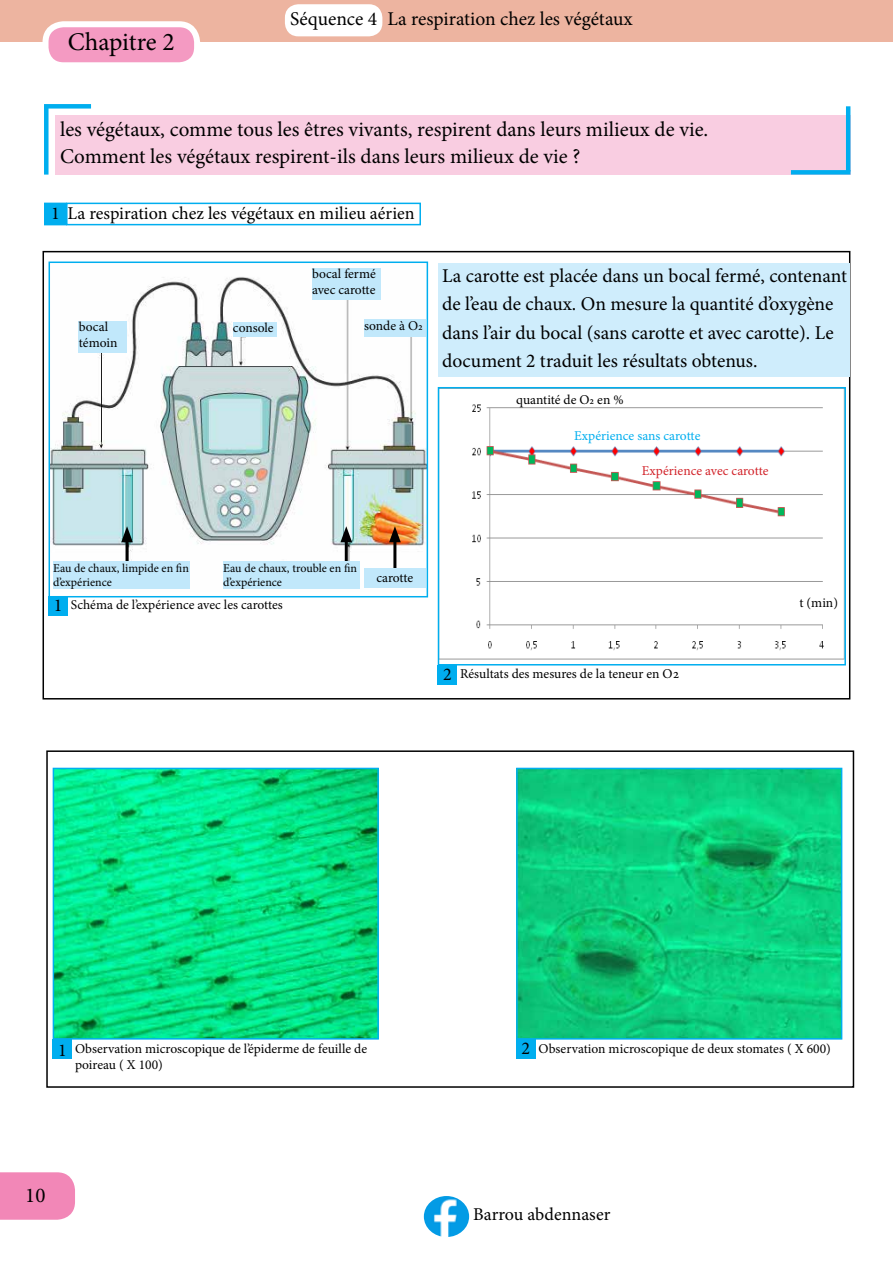
<style>
.page{position:relative;width:893px;height:1263px;background:#fff}
.page>*{position:absolute;margin:0;border:0;box-sizing:border-box;transform-origin:0 0}
.t1{font:25.5px "Minion Pro";letter-spacing:-.01em;color:#000}
.t2{font:21px/27px "Minion Pro";color:#000}
.t3{font:19.5px/28.5px "Minion Pro";color:#000}
.t4{font:18px "Minion Pro";color:#000}
.t5{font:13.5px/16.2px "Minion Pro";color:#000}
.t6{font:13.5px "Minion Pro";color:#00aeef}
.t7{font:13.5px "Minion Pro";color:#d2232a}
.t8{font:12px/14.4px "Minion Pro";color:#000}
.s1{font-size:18px}
</style>
<div class="page">
<div style="left:1px;top:1px;width:892px;height:41px;background:#edb4a0"></div>
<div style="left:46px;top:24px;width:151px;height:41px;background:#f49ac2;border-radius:18px"></div>
<div style="left:43px;top:21px;width:157px;height:47px;border:6px solid #fff;border-radius:18px"></div>
<svg style="left:0;top:1172px;width:75px;height:48px;background:#f28cba"></svg>
<img style="left:424px;top:1196px;width:45px;height:41px">
<div style="left:286px;top:6px;width:95px;height:29px;background:#fff;border-radius:12px"></div>
<div style="left:285px;top:4px;width:97px;height:32px;border:3px solid #fff;border-radius:12px"></div>
<div style="left:44px;top:106px;width:5px;height:69px;background:#00aeef"></div>
<div style="left:44px;top:104px;width:47px;height:5px;background:#00aeef"></div>
<div style="left:45px;top:203px;width:21px;height:22px;background:#00aeef"></div>
<div style="left:44px;top:203px;width:23px;height:22px;border:2px solid #00aeef"></div>
<div style="left:66px;top:203px;width:355px;height:22px;border:2px solid #00aeef"></div>
<img style="left:52px;top:268px;width:373px;height:321px">
<div style="left:49px;top:261px;width:379px;height:336px;border:2px solid #00aeef"></div>
<div style="left:438px;top:263px;width:412px;height:113px;background:#cfedfc"></div>
<img style="left:441px;top:404px;width:402px;height:256px">
<div style="left:438px;top:387px;width:408px;height:278px;border:2px solid #00aeef"></div>
<div style="left:438px;top:665px;width:19px;height:20px;background:#00aeef"></div>
<div style="left:49px;top:596px;width:19px;height:20px;background:#00aeef"></div>
<hr style="left:393px;top:537px;width:3px;height:32px;background:#000">
<svg style="left:389px;top:526px;width:12px;height:16px"></svg>
<hr style="left:345px;top:537px;width:3px;height:32px;background:#000">
<svg style="left:340px;top:526px;width:12px;height:16px"></svg>
<hr style="left:126px;top:537px;width:3px;height:32px;background:#000">
<svg style="left:121px;top:526px;width:12px;height:16px"></svg>
<div style="left:364px;top:569px;width:62px;height:19px;background:#c1e8fb"></div>
<div style="left:223px;top:561px;width:137px;height:28px;background:#c1e8fb"></div>
<div style="left:53px;top:561px;width:136px;height:28px;background:#c1e8fb"></div>
<div style="left:79px;top:321px;width:48px;height:32px;background:#c1e8fb"></div>
<div style="left:312px;top:268px;width:68px;height:31px;background:#c1e8fb"></div>
<div style="left:233px;top:322px;width:43px;height:15px;background:#c1e8fb"></div>
<div style="left:364px;top:320px;width:62px;height:17px;background:#c1e8fb"></div>
<div style="left:46px;top:750px;width:808px;height:338px;border:2px solid #000"></div>
<img style="left:56px;top:771px;width:320px;height:265px">
<div style="left:53px;top:768px;width:326px;height:271px;border:2px solid #00aeef"></div>
<img style="left:519px;top:771px;width:320px;height:265px">
<div style="left:516px;top:768px;width:326px;height:271px;border:2px solid #00aeef"></div>
<div style="left:516px;top:1039px;width:19px;height:20px;background:#00aeef"></div>
<div style="left:53px;top:1039px;width:19px;height:20px;background:#00aeef"></div>
<div style="left:55px;top:115px;width:795px;height:60px;background:#f9cde1"></div>
<div style="left:791px;top:170px;width:59px;height:5px;background:#00aeef"></div>
<hr style="left:846px;top:106px;width:4px;height:65px;background:#00aeef">
<h1 class="t1" style="left:68px;top:25px;width:108px">Chapitre 2</h1>
<h3 class="t3" style="left:290px;top:5px;width:344px">Séquence 4 La respiration chez les végétaux</h3>
<h2 class="t2" style="left:60px;top:116px;width:650px">les végétaux, comme tous les êtres vivants, respirent dans leurs milieux de vie.<br>Comment les végétaux respirent-ils dans leurs milieux de vie ?</h2>
<h3 class="t4" style="left:52px;top:201px;width:364px">1 La respiration chez les végétaux en milieu aérien</h3>
<p class="t5" style="left:79px;top:319px;width:40px">bocal témoin</p>
<p class="t5" style="left:312px;top:265px;width:65px">bocal fermé avec carotte</p>
<p class="t5" style="left:233px;top:320px;width:42px">console</p>
<p class="t5" style="left:364px;top:317px;width:60px">sonde à O2</p>
<h3 class="t3" style="left:442px;top:261px;width:406px">La carotte est placée dans un bocal fermé, contenant de l’eau de chaux. On mesure la quantité d’oxygène dans l’air du bocal (sans carotte et avec carotte). Le document 2 traduit les résultats obtenus.</h3>
<p class="t5" style="left:516px;top:391px;width:109px">quantité de O2 en %</p>
<p class="t6" style="left:574px;top:427px;width:128px">Expérience sans carotte</p>
<p class="t7" style="left:642px;top:461px;width:128px">Expérience avec carotte</p>
<p class="t8" style="left:53px;top:561px;width:137px">Eau de chaux, limpide en fin d’expérience</p>
<p class="t8" style="left:223px;top:561px;width:135px">Eau de chaux, trouble en fin d’expérience</p>
<h3 class="t4" style="left:54px;top:593px;width:10px">1</h3>
<p class="t5" style="left:71px;top:597px;width:214px">Schéma de l’expérience avec les carottes</p>
<p class="t5" style="left:376px;top:569px;width:38px">carotte</p>
<h3 class="t4" style="left:443px;top:662px;width:10px">2</h3>
<p class="t5" style="left:460px;top:666px;width:221px">Résultats des mesures de la teneur en O2</p>
<p class="t5" style="left:799px;top:594px;width:40px">t (min)</p>
<p class="t5" style="left:58px;top:1041px;width:311px"><span class="s1">1</span> Observation microscopique de l’épiderme de feuille de</p>
<p class="t5" style="left:521px;top:1041px;width:311px"><span class="s1">2</span> Observation microscopique de deux stomates ( X 600)</p>
<p class="t5" style="left:75px;top:1057px;width:89px">poireau ( X 100)</p>
<h2 class="t2" style="left:25px;top:1181px;width:22px">10</h2>
<h3 class="t4" style="left:473px;top:1202px;width:139px">Barrou abdennaser</h3>
</div>
